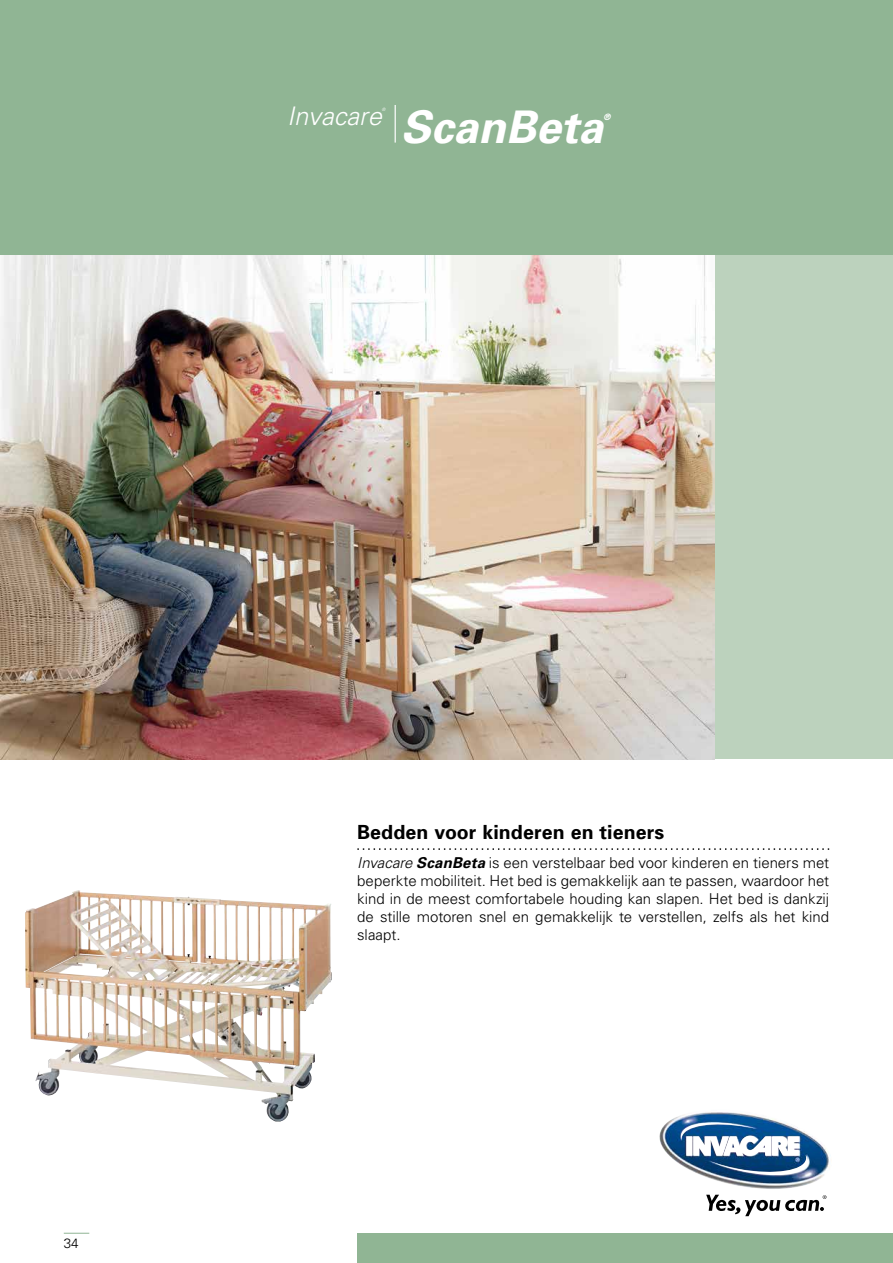
<style>
.page{position:relative;width:893px;height:1263px;background:#fff}
.page>*{position:absolute;margin:0;border:0;box-sizing:border-box;transform-origin:0 0}
.t1{font:italic 700 45px "Univers";color:#fff}
.t2{font:italic 300 25.5px "Univers";color:#fff}
.t3{font:700 19.5px "Univers";letter-spacing:.01em;color:#000}
.t4{font:300 15px/18px "Univers";color:#000;text-align:justify}
.t5{font:300 13.5px "Univers";color:#000}
.t6{font:italic 700 8.7px "Univers";color:#fff}
.t7{font:italic 300 4.5px "Univers";color:#fff}
.s1{font-style:italic}
.s2{font-weight:700;font-style:italic}
</style>
<div class="page">
<div style="left:0;top:0;width:893px;height:255px;background:#90b594"></div>
<div style="left:714px;top:255px;width:179px;height:504px;background:#bcd2bd"></div>
<img style="left:0;top:255px;width:714px;height:504px">
<div style="left:357px;top:1233px;width:536px;height:30px;background:#90b594"></div>
<img style="left:25px;top:890px;width:307px;height:232px">
<img style="left:659px;top:1112px;width:171px;height:77px">
<img style="left:681px;top:1119px;width:128px;height:60px">
<svg style="left:706px;top:1195px;width:120px;height:21px"></svg>
<svg style="left:357px;top:848px;width:472px;height:2px"></svg>
<hr style="left:395px;top:105px;width:1px;height:38px;background:#fff">
<svg style="left:64px;top:1233px;width:25px;height:1px"></svg>
<h2 class="t2" style="left:287px;top:101px;width:96px">Invacare</h2>
<p class="t7" style="left:382px;top:107px;width:5px">®</p>
<h1 class="t1" style="left:401px;top:100px;width:204px">ScanBeta</h1>
<p class="t6" style="left:603px;top:112px;width:8px">®</p>
<p class="t5" style="left:64px;top:1235px;width:17px">34</p>
<h3 class="t3" style="left:357px;top:819px;width:309px">Bedden voor kinderen en tieners</h3>
<p class="t4" style="left:357px;top:853px;width:474px"><span class="s1">Invacare</span> <span class="s2">ScanBeta</span> is een verstelbaar bed voor kinderen en tieners met beperkte mobiliteit. Het bed is gemakkelijk aan te passen, waardoor het kind in de meest comfortabele houding kan slapen. Het bed is dankzij de stille motoren snel en gemakkelijk te verstellen, zelfs als het kind slaapt.</p>
</div>
